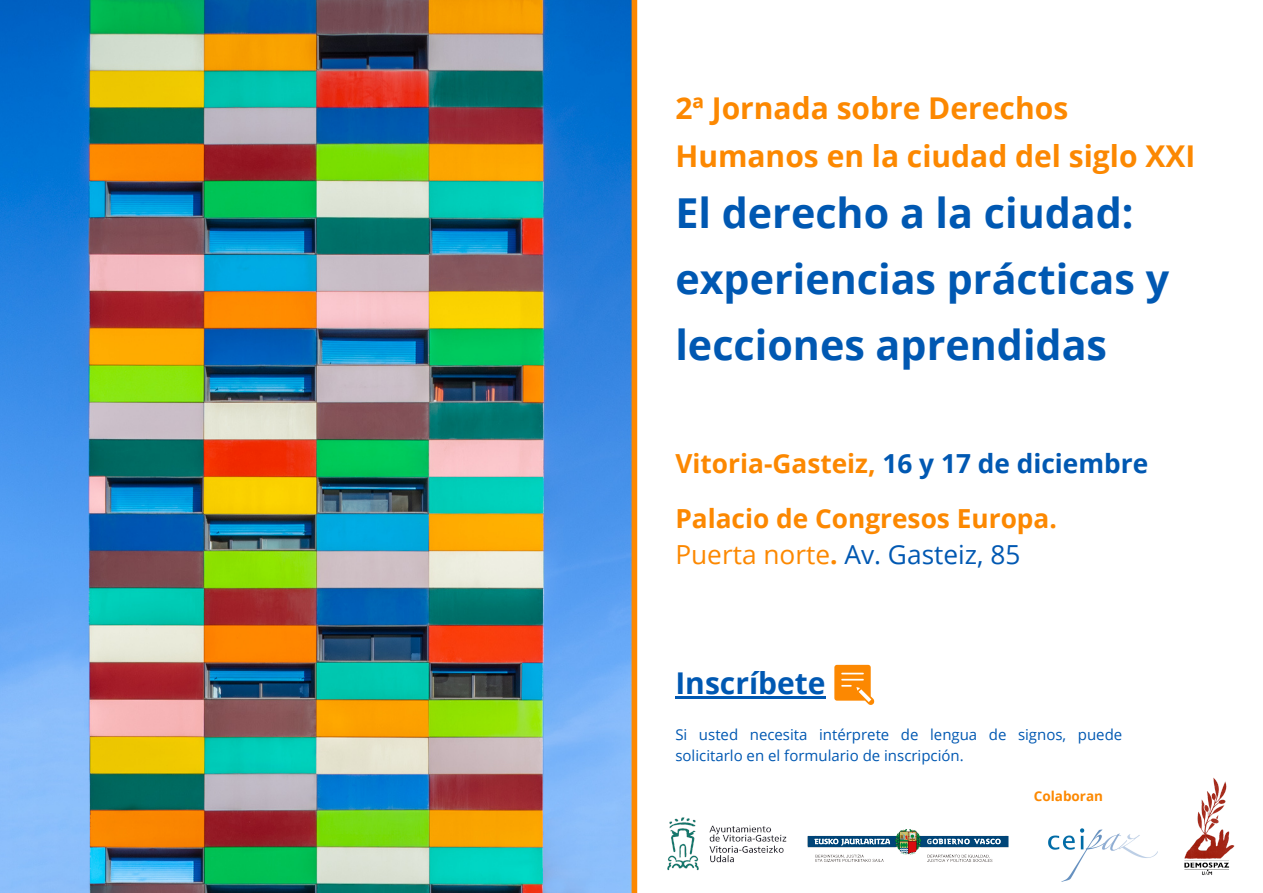
<style>
.page{position:relative;width:1263px;height:893px;background:#fff}
.page>*{position:absolute;margin:0;border:0;box-sizing:border-box;transform-origin:0 0}
.t1{font:700 41.25px/65.8px "Open Sans";color:#0058b2}
.t2{font:700 30px/47.8px "Open Sans";color:#fc8801}
.t3{font:700 30px "Open Sans";color:#0058b2}
.t4{font:700 26.25px/36.6px "Open Sans";color:#fc8801}
.t5{font:15px/20.9px "Open Sans";color:#0058b2}
.t6{font:700 13.5px "Open Sans";color:#fc8801}
.s1{color:#0058b2}
.s2{font-weight:400}
.s3{font-weight:400;color:#0058b2}
</style>
<div class="page">
<img style="left:0;top:0;width:632px;height:893px">
<div style="left:632px;top:0;width:5px;height:893px;background:#fc8801"></div>
<img style="left:1184px;top:777px;width:51px;height:99px">
<img style="left:1048px;top:828px;width:110px;height:53px">
<img style="left:667px;top:817px;width:120px;height:54px">
<img style="left:807px;top:829px;width:202px;height:33px">
<svg style="left:834px;top:665px;width:40px;height:40px"></svg>
<hr style="left:675px;top:695px;width:151px;height:3px;background:#0058b2">
<p class="t2" style="left:675px;top:83px;width:521px">2ª Jornada sobre Derechos<br>Humanos en la ciudad del siglo XXI</p>
<p class="t1" style="left:675px;top:179px;width:495px">El derecho a la ciudad: experiencias prácticas y lecciones aprendidas</p>
<p class="t4" style="left:675px;top:444px;width:474px">Vitoria-Gasteiz, <span class="s1">16 y 17 de diciembre</span></p>
<p class="t4" style="left:675px;top:499px;width:383px">Palacio de Congresos Europa.<br><span class="s2">Puerta norte</span>. <span class="s3">Av. Gasteiz, 85</span></p>
<p class="t3" style="left:675px;top:662px;width:152px">Inscríbete</p>
<p class="t5" style="left:675px;top:724px;width:448px">Si usted necesita intérprete de lengua de signos, puede solicitarlo en el formulario de inscripción.</p>
<p class="t6" style="left:1034px;top:786px;width:71px">Colaboran</p>
</div>
